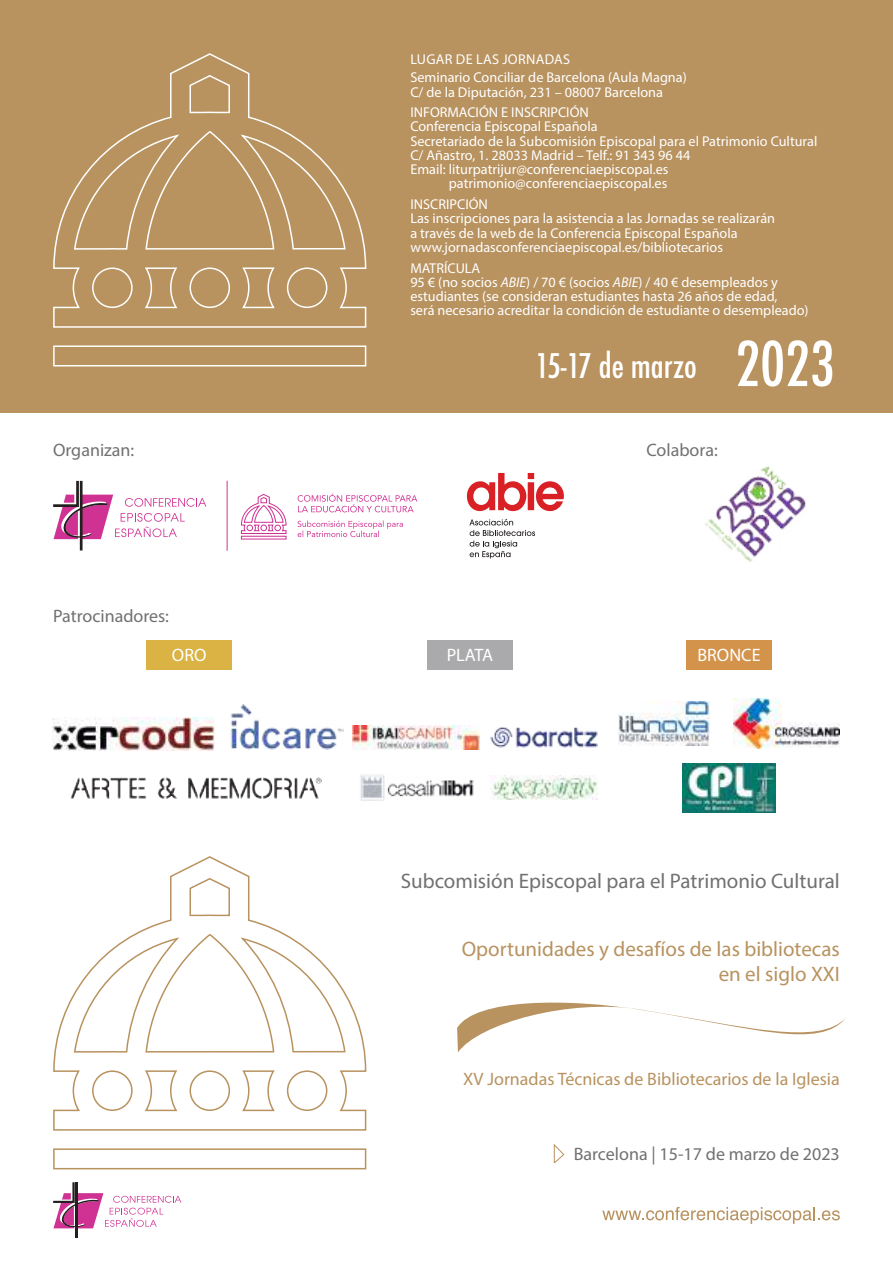
<style>
.page{position:relative;width:893px;height:1263px;background:#fff}
.page>*{position:absolute;margin:0;border:0;box-sizing:border-box;transform-origin:0 0}
.t1{font:500 condensed 33px "Futura";color:#fff}
.t2{font:21px/25.2px "Myriad Pro";color:#b8925f;text-align:right}
.t3{font:21px "Myriad Pro";color:#717072}
.t4{font:18px "Myriad Pro";color:#717072}
.t5{font:18px "Myriad Pro";color:#b8925f}
.t6{font:18px "Myriad Pro";color:#fff}
.t7{font:14.25px/14.2px "Myriad Pro";color:#fff}
.s1{font-style:italic}
.s2{font-size:60px}
</style>
<div class="page">
<div style="left:0;top:0;width:893px;height:412px;background:#b8925f"></div>
<svg style="left:602px;top:1207px;width:238px;height:17px"></svg>
<svg style="left:553px;top:1144px;width:12px;height:20px"></svg>
<hr style="left:75px;top:1182px;width:3px;height:55px;background:#241f1f">
<svg style="left:53px;top:1182px;width:128px;height:46px"></svg>
<svg style="left:457px;top:1002px;width:389px;height:50px"></svg>
<svg style="left:53px;top:856px;width:314px;height:314px"></svg>
<svg style="left:53px;top:53px;width:314px;height:314px"></svg>
<svg style="left:226px;top:480px;width:61px;height:71px"></svg>
<hr style="left:80px;top:481px;width:3px;height:69px;background:#241f1f">
<svg style="left:53px;top:481px;width:153px;height:58px"></svg>
<svg style="left:298px;top:520px;width:105px;height:17px"></svg>
<svg style="left:298px;top:493px;width:119px;height:19px"></svg>
<svg style="left:467px;top:473px;width:97px;height:38px"></svg>
<svg style="left:469px;top:519px;width:66px;height:40px"></svg>
<img style="left:705px;top:466px;width:101px;height:96px">
<img style="left:683px;top:763px;width:92px;height:49px">
<img style="left:733px;top:699px;width:107px;height:49px">
<img style="left:618px;top:701px;width:92px;height:45px">
<div style="left:427px;top:640px;width:85px;height:29px;background:#aaaaac"></div>
<div style="left:147px;top:640px;width:85px;height:29px;background:#dab344"></div>
<div style="left:686px;top:640px;width:85px;height:29px;background:#d4934a"></div>
<img style="left:53px;top:717px;width:162px;height:34px">
<img style="left:230px;top:704px;width:114px;height:45px">
<img style="left:71px;top:777px;width:251px;height:22px">
<img style="left:353px;top:725px;width:127px;height:24px">
<img style="left:490px;top:727px;width:108px;height:20px">
<img style="left:360px;top:774px;width:114px;height:26px">
<img style="left:491px;top:776px;width:106px;height:23px">
<p class="t7" style="left:410px;top:50px;width:278px;line-height:18.5px">LUGAR DE LAS JORNADAS<br>Seminario Conciliar de Barcelona (Aula Magna)</p>
<p class="t7" style="left:410px;top:81px;width:254px;line-height:20.7px">C/ de la Diputación, 231 – 08007 Barcelona<br>INFORMACIÓN E INSCRIPCIÓN</p>
<p class="t7" style="left:410px;top:119px;width:189px">Conferencia Episcopal Española</p>
<p class="t7" style="left:410px;top:134px;width:409px">Secretariado de la Subcomisión Episcopal para el Patrimonio Cultural</p>
<p class="t7" style="left:410px;top:148px;width:281px">C/ Añastro, 1. 28033 Madrid – Telf.: 91 343 96 44</p>
<p class="t7" style="left:410px;top:162px;width:260px">Email: liturpatrijur@conferenciaepiscopal.es</p>
<p class="t7" style="left:449px;top:176px;width:220px">patrimonio@conferenciaepiscopal.es</p>
<p class="t7" style="left:410px;top:197px;width:366px">INSCRIPCIÓN<br>Las inscripciones para la asistencia a las Jornadas se realizarán a través de la web de la Conferencia Episcopal Española www.jornadasconferenciaepiscopal.es/bibliotecarios</p>
<p class="t7" style="left:410px;top:260px;width:400px">MATRÍCULA<br>95 € (no socios <span class="s1">ABIE</span>) / 70 € (socios <span class="s1">ABIE</span>) / 40 € desempleados y estudiantes (se consideran estudiantes hasta 26 años de edad,<br>será necesario acreditar la condición de estudiante o desempleado)</p>
<p class="t4" style="left:53px;top:439px;width:83px">Organizan:</p>
<p class="t4" style="left:53px;top:604px;width:117px">Patrocinadores:</p>
<h1 class="t1" style="left:536px;top:344px;width:301px">15-17 de marzo <span class="s2">2023</span></h1>
<p class="t4" style="left:646px;top:439px;width:73px">Colabora:</p>
<p class="t6" style="left:172px;top:643px;width:36px">ORO</p>
<p class="t6" style="left:447px;top:643px;width:48px">PLATA</p>
<p class="t6" style="left:697px;top:643px;width:65px">BRONCE</p>
<h2 class="t3" style="left:401px;top:867px;width:440px">Subcomisión Episcopal para el Patrimonio Cultural</h2>
<h2 class="t2" style="left:462px;top:935px;width:380px">Oportunidades y desafíos de las bibliotecas en el siglo XXI</h2>
<p class="t5" style="left:463px;top:1068px;width:378px">XV Jornadas Técnicas de Bibliotecarios de la Iglesia</p>
<p class="t4" style="left:574px;top:1143px;width:268px">Barcelona | 15-17 de marzo de 2023</p>
</div>
